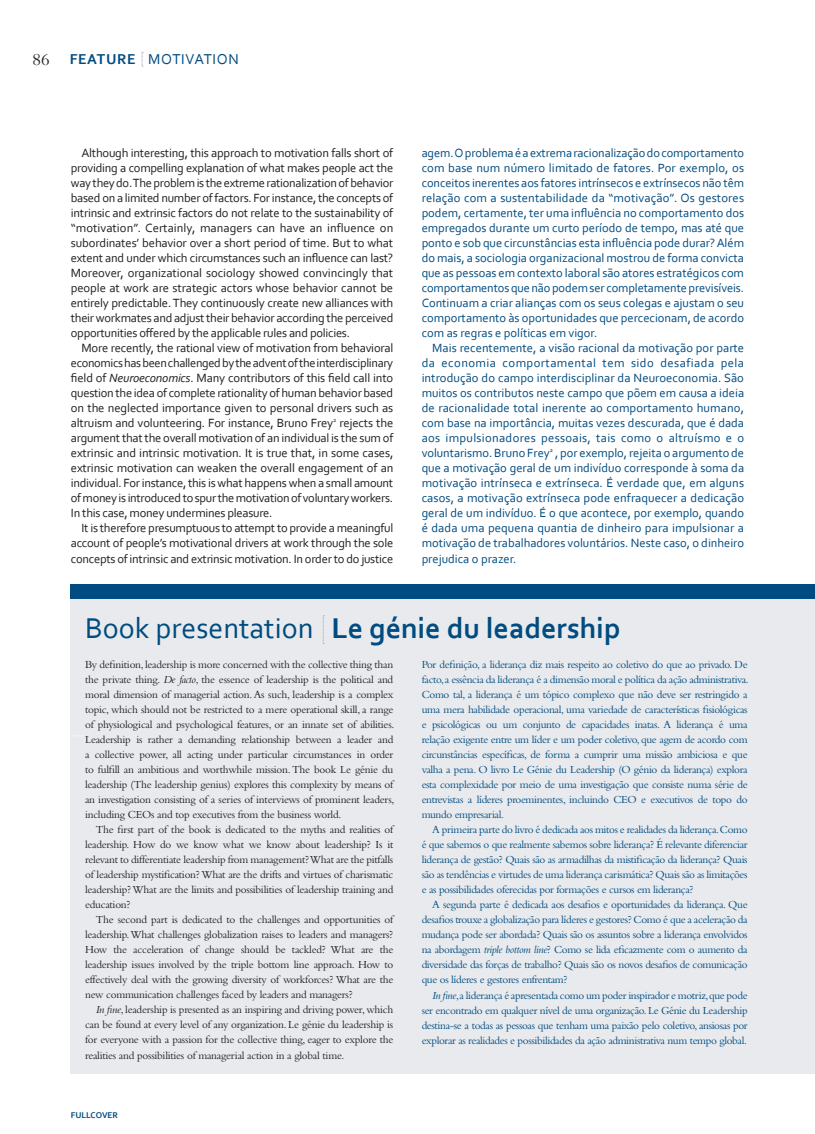
<style>
.page{position:relative;width:815px;height:1134px;background:#fff}
.page>*{position:absolute;margin:0;border:0;box-sizing:border-box;transform-origin:0 0}
.t1{font:700 30px "Corbel";color:#004b80}
.t2{font:17.5px "Bembo";color:#231f20}
.t3{font:15px "Corbel";letter-spacing:.04em;color:#004b80}
.Text{font:12.5px/15px "Corbel";letter-spacing:-.02em;color:#231f20;text-align:justify}
.Text-2{font:12.5px/15px "Corbel";color:#004b80;text-align:justify}
.Text_panel{font:11.25px/15px "Bembo";letter-spacing:-.03em;color:#004b80;text-align:justify}
.Text_panel-2{font:11.25px/15px "Bembo";letter-spacing:-.02em;color:#231f20;text-align:justify}
.t4{font:700 8.75px "Corbel";color:#004b80}
.s1{font-weight:700}
.s2{font-style:italic}
.s3{font-weight:400}
</style>
<div class="page">
<div style="left:71px;top:584px;width:744px;height:489px;background:#e8eaed"></div>
<svg style="left:142px;top:52px;width:1px;height:15px"></svg>
<div style="left:71px;top:584px;width:744px;height:14px;background:#004b80"></div>
<svg style="left:323px;top:615px;width:1px;height:29px"></svg>
<p class="t2" style="left:32px;top:49px;width:19px">86</p>
<p class="t3" style="left:70px;top:50px;width:171px"><span class="s1">FEATURE</span> MOTIVATION</p>
<p class="Text" style="left:71px;top:145px;width:324px;text-indent:11px">Although interesting, this approach to motivation falls short of providing a compelling explanation of what makes people act the way they do. The problem is the extreme rationalization of behavior based on a limited number of factors. For instance, the concepts of intrinsic and extrinsic factors do not relate to the sustainability of “motivation”. Certainly, managers can have an influence on subordinates’ behavior over a short period of time. But to what extent and under which circumstances such an influence can last?<br>Moreover, organizational sociology showed convincingly that people at work are strategic actors whose behavior cannot be entirely predictable. They continuously create new alliances with their workmates and adjust their behavior according the perceived opportunities offered by the applicable rules and policies.</p>
<p class="Text" style="left:71px;top:340px;width:324px;text-indent:11px">More recently, the rational view of motivation from behavioral economics has been challenged by the advent of the interdisciplinary field of <span class="s2">Neuroeconomics</span>. Many contributors of this field call into question the idea of complete rationality of human behavior based on the neglected importance given to personal drivers such as altruism and volunteering. For instance, Bruno Frey<sup>2</sup> rejects the argument that the overall motivation of an individual is the sum of extrinsic and intrinsic motivation. It is true that, in some cases, extrinsic motivation can weaken the overall engagement of an individual. For instance, this is what happens when a small amount of money is introduced to spur the motivation of voluntary workers.<br>In this case, money undermines pleasure.</p>
<p class="Text" style="left:71px;top:520px;width:324px;text-indent:11px">It is therefore presumptuous to attempt to provide a meaningful account of people’s motivational drivers at work through the sole concepts of intrinsic and extrinsic motivation. In order to do justice</p>
<p class="Text-2" style="left:422px;top:145px;width:324px">agem. O problema é a extrema racionalização do comportamento com base num número limitado de fatores. Por exemplo, os conceitos inerentes aos fatores intrínsecos e extrínsecos não têm relação com a sustentabilidade da “motivação”. Os gestores podem, certamente, ter uma influência no comportamento dos empregados durante um curto período de tempo, mas até que ponto e sob que circunstâncias esta influência pode durar? Além do mais, a sociologia organizacional mostrou de forma convicta que as pessoas em contexto laboral são atores estratégicos com comportamentos que não podem ser completamente previsíveis.<br>Continuam a criar alianças com os seus colegas e ajustam o seu comportamento às oportunidades que percecionam, de acordo com as regras e políticas em vigor.</p>
<p class="Text-2" style="left:422px;top:340px;width:324px;text-indent:11px">Mais recentemente, a visão racional da motivação por parte da economia comportamental tem sido desafiada pela introdução do campo interdisciplinar da Neuroeconomia. São muitos os contributos neste campo que põem em causa a ideia de racionalidade total inerente ao comportamento humano, com base na importância, muitas vezes descurada, que é dada aos impulsionadores pessoais, tais como o altruísmo e o voluntarismo. Bruno Frey<sup>2</sup> , por exemplo, rejeita o argumento de que a motivação geral de um indivíduo corresponde à soma da motivação intrínseca e extrínseca. É verdade que, em alguns casos, a motivação extrínseca pode enfraquecer a dedicação geral de um indivíduo. É o que acontece, por exemplo, quando é dada uma pequena quantia de dinheiro para impulsionar a motivação de trabalhadores voluntários. Neste caso, o dinheiro prejudica o prazer.</p>
<p class="t1" style="left:85px;top:610px;width:537px"><span class="s3">Book presentation</span> Le génie du leadership</p>
<p class="Text_panel-2" style="left:85px;top:656px;width:311px">By definition, leadership is more concerned with the collective thing than the private thing. <span class="s2">De facto</span>, the essence of leadership is the political and moral dimension of managerial action. As such, leadership is a complex topic, which should not be restricted to a mere operational skill, a range of physiological and psychological features, or an innate set of abilities.<br>Leadership is rather a demanding relationship between a leader and a collective power, all acting under particular circumstances in order to fulfill an ambitious and worthwhile mission. The book Le génie du leadership (The leadership genius) explores this complexity by means of an investigation consisting of a series of interviews of prominent leaders, including CEOs and top executives from the business world.</p>
<p class="Text_panel-2" style="left:85px;top:822px;width:310px;text-indent:11px">The first part of the book is dedicated to the myths and realities of leadership. How do we know what we know about leadership? Is it relevant to differentiate leadership from management? What are the pitfalls of leadership mystification? What are the drifts and virtues of charismatic leadership? What are the limits and possibilities of leadership training and education?</p>
<p class="Text_panel-2" style="left:85px;top:912px;width:310px;text-indent:11px">The second part is dedicated to the challenges and opportunities of leadership. What challenges globalization raises to leaders and managers?<br>How the acceleration of change should be tackled? What are the leadership issues involved by the triple bottom line approach. How to effectively deal with the growing diversity of workforces? What are the new communication challenges faced by leaders and managers?</p>
<p class="Text_panel-2" style="left:85px;top:1002px;width:310px;text-indent:11px"><span class="s2">In fine</span>, leadership is presented as an inspiring and driving power, which can be found at every level of any organization. Le génie du leadership is for everyone with a passion for the collective thing, eager to explore the realities and possibilities of managerial action in a global time.</p>
<p class="t4" style="left:71px;top:1110px;width:49px">FULLCOVER</p>
<p class="Text_panel" style="left:422px;top:657px;width:329px">Por definição, a liderança diz mais respeito ao coletivo do que ao privado. De facto, a essência da liderança é a dimensão moral e política da ação administrativa.<br>Como tal, a liderança é um tópico complexo que não deve ser restringido a uma mera habilidade operacional, uma variedade de características fisiológicas e psicológicas ou um conjunto de capacidades inatas. A liderança é uma relação exigente entre um líder e um poder coletivo, que agem de acordo com circunstâncias específicas, de forma a cumprir uma missão ambiciosa e que valha a pena. O livro Le Génie du Leadership (O génio da liderança) explora esta complexidade por meio de uma investigação que consiste numa série de entrevistas a líderes proeminentes, incluindo CEO e executivos de topo do mundo empresarial.</p>
<p class="Text_panel" style="left:422px;top:822px;width:328px;text-indent:11px">A primeira parte do livro é dedicada aos mitos e realidades da liderança. Como é que sabemos o que realmente sabemos sobre liderança? É relevante diferenciar liderança de gestão? Quais são as armadilhas da mistificação da liderança? Quais são as tendências e virtudes de uma liderança carismática? Quais são as limitações e as possibilidades oferecidas por formações e cursos em liderança?</p>
<p class="Text_panel" style="left:422px;top:897px;width:327px;text-indent:11px">A segunda parte é dedicada aos desafios e oportunidades da liderança. Que desafios trouxe a globalização para líderes e gestores? Como é que a aceleração da mudança pode ser abordada? Quais são os assuntos sobre a liderança envolvidos na abordagem <span class="s2">triple bottom line</span>? Como se lida eficazmente com o aumento da diversidade das forças de trabalho? Quais são os novos desafios de comunicação que os líderes e gestores enfrentam?</p>
<p class="Text_panel" style="left:422px;top:987px;width:328px;text-indent:11px"><span class="s2">In fine</span>,a liderança é apresentada como um poder inspirador e motriz,que pode ser encontrado em qualquer nível de uma organização. Le Génie du Leadership destina-se a todas as pessoas que tenham uma paixão pelo coletivo, ansiosas por explorar as realidades e possibilidades da ação administrativa num tempo global.</p>
</div>
